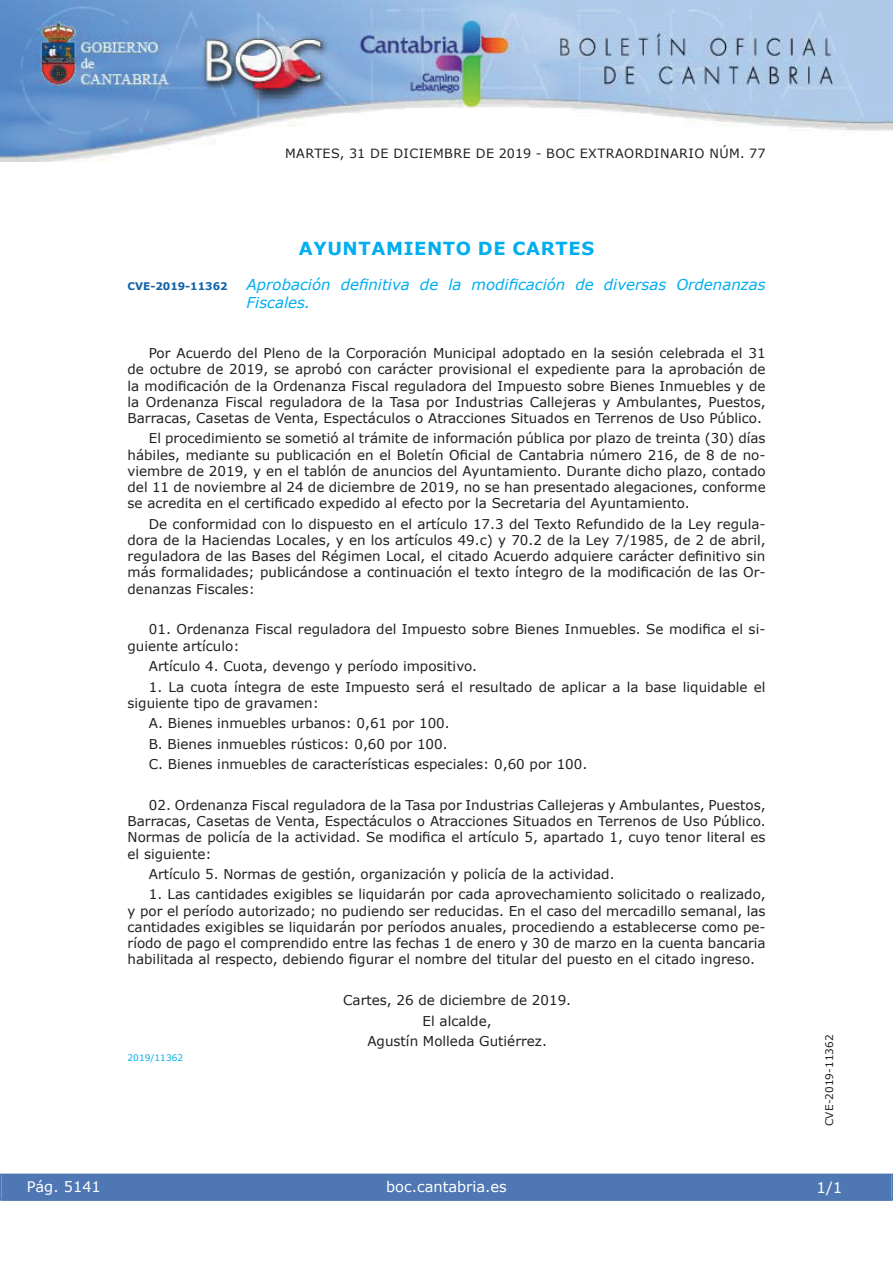
<style>
.page{position:relative;width:893px;height:1263px;background:#fff}
.page>*{position:absolute;margin:0;border:0;box-sizing:border-box;transform-origin:0 0}
.t1{font:700 18px "Verdana";letter-spacing:.035em;color:#00aeef}
.t2{font:italic 15px/18px "Verdana";color:#00aeef}
.t3{font:15px "Verdana";color:#fff}
.t4{font:14.55px "Verdana";color:#fff}
.t5{font:13.5px/16.2px "Verdana";color:#231f20;text-align:justify}
.t6{font:12.75px "Verdana";letter-spacing:.035em;color:#231f20}
.t7{font:10.5px "Verdana";color:#231f20}
.t8{font:700 10.5px "Verdana";color:#1263a9}
.t9{font:9px "Verdana";color:#00aeef}
</style>
<div class="page">
<img style="left:0;top:0;width:893px;height:161px">
<div style="left:1px;top:1174px;width:890px;height:27px;background:#4f77b3"></div>
<div style="left:0;top:1174px;width:893px;height:27px;border:1px solid #4f77b3"></div>
<p class="t6" style="left:285px;top:145px;width:482px">MARTES, 31 DE DICIEMBRE DE 2019 - BOC EXTRAORDINARIO NÚM. 77</p>
<h1 class="t1" style="left:299px;top:237px;width:297px">AYUNTAMIENTO DE CARTES</h1>
<p class="t8" style="left:128px;top:279px;width:102px">CVE-2019-11362</p>
<p class="t2" style="left:247px;top:275px;width:520px">Aprobación definitiva de la modificación de diversas Ordenanzas<br>Fiscales.</p>
<p class="t5" style="left:128px;top:345px;width:639px;text-indent:21px">Por Acuerdo del Pleno de la Corporación Municipal adoptado en la sesión celebrada el 31 de octubre de 2019, se aprobó con carácter provisional el expediente para la aprobación de la modificación de la Ordenanza Fiscal reguladora del Impuesto sobre Bienes Inmuebles y de la Ordenanza Fiscal reguladora de la Tasa por Industrias Callejeras y Ambulantes, Puestos, Barracas, Casetas de Venta, Espectáculos o Atracciones Situados en Terrenos de Uso Público.</p>
<p class="t5" style="left:128px;top:430px;width:640px;text-indent:21px">El procedimiento se sometió al trámite de información pública por plazo de treinta (30) días hábiles, mediante su publicación en el Boletín Oficial de Cantabria número 216, de 8 de no&shy;viembre de 2019, y en el tablón de anuncios del Ayuntamiento. Durante dicho plazo, contado del 11 de noviembre al 24 de diciembre de 2019, no se han presentado alegaciones, conforme se acredita en el certificado expedido al efecto por la Secretaria del Ayuntamiento.</p>
<p class="t5" style="left:128px;top:515px;width:640px;text-indent:21px">De conformidad con lo dispuesto en el artículo 17.3 del Texto Refundido de la Ley regula&shy;dora de la Haciendas Locales, y en los artículos 49.c) y 70.2 de la Ley 7/1985, de 2 de abril, reguladora de las Bases del Régimen Local, el citado Acuerdo adquiere carácter definitivo sin más formalidades; publicándose a continuación el texto íntegro de la modificación de las Or&shy;denanzas Fiscales:</p>
<p class="t5" style="left:128px;top:621px;width:639px;text-indent:21px">01. Ordenanza Fiscal reguladora del Impuesto sobre Bienes Inmuebles. Se modifica el si&shy;guiente artículo:</p>
<p class="t5" style="left:149px;top:658px;width:330px">Artículo 4. Cuota, devengo y período impositivo.</p>
<p class="t5" style="left:128px;top:678px;width:639px;text-indent:21px">1. La cuota íntegra de este Impuesto será el resultado de aplicar a la base liquidable el siguiente tipo de gravamen:</p>
<p class="t5" style="left:149px;top:713px;width:440px;line-height:20.4px;text-align:left">A. Bienes inmuebles urbanos: 0,61 por 100.<br>B. Bienes inmuebles rústicos: 0,60 por 100.<br>C. Bienes inmuebles de características especiales: 0,60 por 100.</p>
<p class="t5" style="left:128px;top:796px;width:639px;text-indent:21px">02. Ordenanza Fiscal reguladora de la Tasa por Industrias Callejeras y Ambulantes, Puestos, Barracas, Casetas de Venta, Espectáculos o Atracciones Situados en Terrenos de Uso Público.<br>Normas de policía de la actividad. Se modifica el artículo 5, apartado 1, cuyo tenor literal es el siguiente:</p>
<p class="t5" style="left:149px;top:866px;width:467px">Artículo 5. Normas de gestión, organización y policía de la actividad.</p>
<p class="t5" style="left:128px;top:886px;width:640px;text-indent:21px">1. Las cantidades exigibles se liquidarán por cada aprovechamiento solicitado o realizado, y por el período autorizado; no pudiendo ser reducidas. En el caso del mercadillo semanal, las cantidades exigibles se liquidarán por períodos anuales, procediendo a establecerse como pe&shy;ríodo de pago el comprendido entre las fechas 1 de enero y 30 de marzo en la cuenta bancaria habilitada al respecto, debiendo figurar el nombre del titular del puesto en el citado ingreso.</p>
<p class="t5" style="left:343px;top:990px;width:229px;line-height:20.4px;text-align:center">Cartes, 26 de diciembre de 2019.<br>El alcalde,<br>Agustín Molleda Gutiérrez.</p>
<p class="t9" style="left:128px;top:1052px;width:57px">2019/11362</p>
<p class="t4" style="left:27px;top:1177px;width:76px">Pág. 5141</p>
<p class="t4" style="left:386px;top:1178px;width:122px">boc.cantabria.es</p>
<p class="t7" style="left:823px;top:1126px;width:93px;rotate:-90deg">CVE-2019-11362</p>
<p class="t3" style="left:816px;top:1178px;width:27px">1/1</p>
</div>
